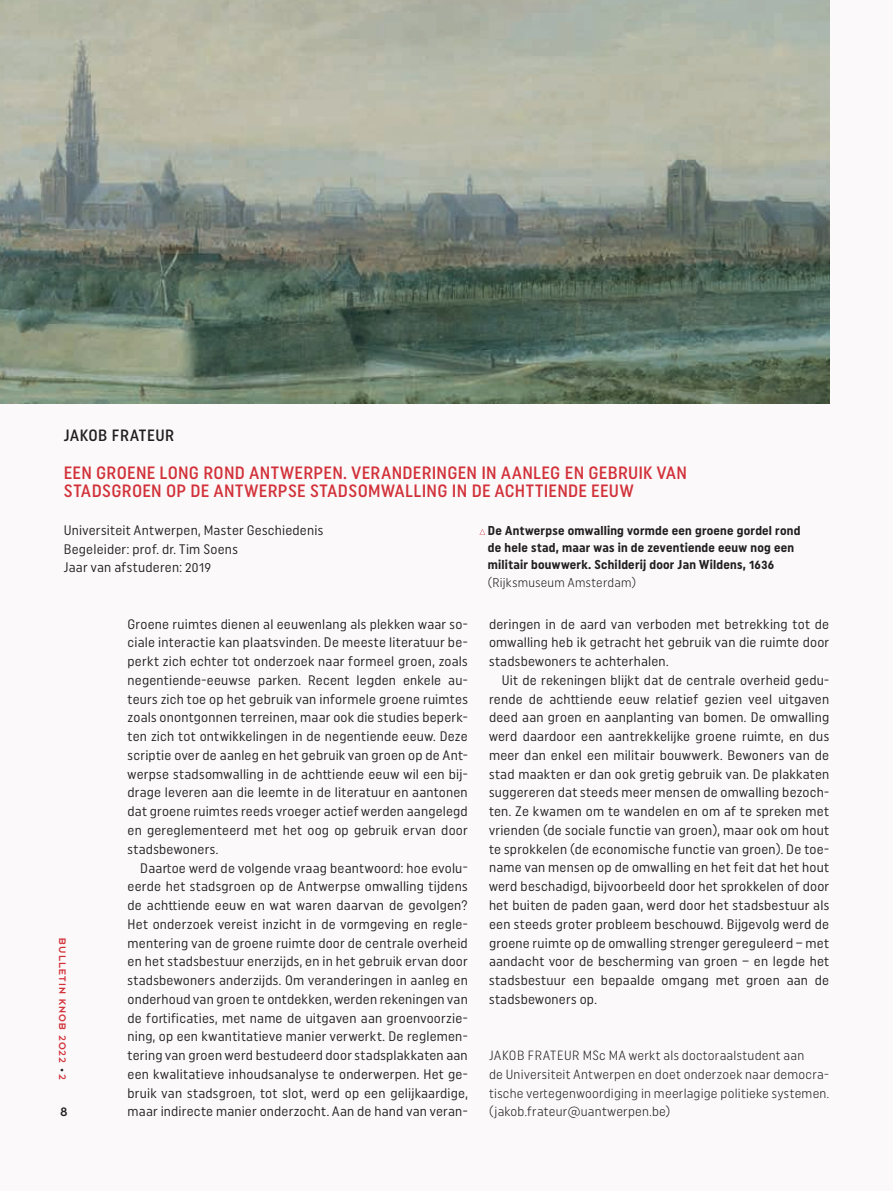
<style>
.page{position:relative;width:893px;height:1191px;background:#fbf9fa}
.page>*{position:absolute;margin:0;border:0;box-sizing:border-box;transform-origin:0 0}
.t1{font:500 17.85px/18.8px "Uniform Pro Con";letter-spacing:.02em;color:#d23139}
.t2{font:500 16.35px "Uniform Pro Con";letter-spacing:.03em;color:#231f20}
.t3{font:13.8px/18.8px "Uniform Pro Con";letter-spacing:.015em;color:#231f20;text-align:justify}
.t4{font:13.5px "Dessau Pro";color:#231f20}
.t5{font:13.35px/18.8px "Uniform Pro Con Lgt";letter-spacing:.015em;color:#231f20}
.t6{font:12.9px/17.2px "Uniform Pro Con Bld";letter-spacing:.015em;color:#231f20}
.t7{font:12.9px "Uniform Pro Con Lgt";letter-spacing:.02em;color:#231f20}
.t8{font:10.5px "Dessau Pro";letter-spacing:.11em;color:#d23139}
.s1{font-size:8.25px;color:#231f20}
</style>
<div class="page">
<img style="left:0;top:0;width:830px;height:403px">
<svg style="left:479px;top:529px;width:6px;height:6px"></svg>
<p class="t2" style="left:64px;top:425px;width:112px">JAKOB FRATEUR</p>
<p class="t1" style="left:64px;top:462px;width:625px">EEN GROENE LONG ROND ANTWERPEN. VERANDERINGEN IN AANLEG EN GEBRUIK VAN<br>STADSGROEN OP DE ANTWERPSE STADSOMWALLING IN DE ACHTTIENDE EEUW</p>
<p class="t3" style="left:64px;top:520px;width:261px;text-align:left">Universiteit Antwerpen, Master Geschiedenis<br>Begeleider: prof. dr. Tim Soens<br>Jaar van afstuderen: 2019</p>
<p class="t6" style="left:488px;top:521px;width:314px">De Antwerpse omwalling vormde een groene gordel rond de hele stad, maar was in de zeventiende eeuw nog een militair bouwwerk. Schilderij door Jan Wildens, 1636</p>
<p class="t7" style="left:488px;top:574px;width:150px">(Rijksmuseum Amsterdam)</p>
<p class="t8" style="left:68px;top:938px;width:143px;rotate:90deg">BULLETIN KNOB 2022 <span class="s1">•</span> 2</p>
<p class="t4" style="left:60px;top:1105px;width:9px">8</p>
<p class="t3" style="left:128px;top:614px;width:342px">Groene ruimtes dienen al eeuwenlang als plekken waar so&shy;ciale interactie kan plaatsvinden. De meeste literatuur be&shy;perkt zich echter tot onderzoek naar formeel groen, zoals negentiende-eeuwse parken. Recent legden enkele au&shy;teurs zich toe op het gebruik van informele groene ruimtes zoals onontgonnen terreinen, maar ook die studies beperk&shy;ten zich tot ontwikkelingen in de negentiende eeuw. Deze scriptie over de aanleg en het gebruik van groen op de Ant&shy;werpse stadsomwalling in de achttiende eeuw wil een bij&shy;drage leveren aan die leemte in de literatuur en aantonen dat groene ruimtes reeds vroeger actief werden aangelegd en gereglementeerd met het oog op gebruik ervan door stadsbewoners.</p>
<p class="t3" style="left:128px;top:858px;width:342px;text-indent:13px">Daartoe werd de volgende vraag beantwoord: hoe evolu&shy;eerde het stadsgroen op de Antwerpse omwalling tijdens de achttiende eeuw en wat waren daarvan de gevolgen?<br>Het onderzoek vereist inzicht in de vormgeving en regle&shy;mentering van de groene ruimte door de centrale overheid en het stadsbestuur enerzijds, en in het gebruik ervan door stadsbewoners anderzijds. Om veranderingen in aanleg en onderhoud van groen te ontdekken, werden rekeningen van de fortificaties, met name de uitgaven aan groenvoorzie&shy;ning, op een kwantitatieve manier verwerkt. De reglemen&shy;tering van groen werd bestudeerd door stadsplakkaten aan een kwalitatieve inhoudsanalyse te onderwerpen. Het ge&shy;bruik van stadsgroen, tot slot, werd op een gelijkaardige, maar indirecte manier onderzocht. Aan de hand van veran-</p>
<p class="t3" style="left:489px;top:614px;width:342px">deringen in de aard van verboden met betrekking tot de omwalling heb ik getracht het gebruik van die ruimte door stadsbewoners te achterhalen.</p>
<p class="t3" style="left:489px;top:670px;width:342px;text-indent:13px">Uit de rekeningen blijkt dat de centrale overheid gedu&shy;rende de achttiende eeuw relatief gezien veel uitgaven deed aan groen en aanplanting van bomen. De omwalling werd daardoor een aantrekkelijke groene ruimte, en dus meer dan enkel een militair bouwwerk. Bewoners van de stad maakten er dan ook gretig gebruik van. De plakkaten suggereren dat steeds meer mensen de omwalling bezoch&shy;ten. Ze kwamen om te wandelen en om af te spreken met vrienden (de sociale functie van groen), maar ook om hout te sprokkelen (de economische functie van groen). De toe&shy;name van mensen op de omwalling en het feit dat het hout werd beschadigd, bijvoorbeeld door het sprokkelen of door het buiten de paden gaan, werd door het stadsbestuur als een steeds groter probleem beschouwd. Bijgevolg werd de groene ruimte op de omwalling strenger gereguleerd – met aandacht voor de bescherming van groen – en legde het stadsbestuur een bepaalde omgang met groen aan de stadsbewoners op.</p>
<p class="t5" style="left:489px;top:1045px;width:342px">JAKOB FRATEUR MSc MA werkt als doctoraalstudent aan<br>de Universiteit Antwerpen en doet onderzoek naar democra&shy;tische vertegenwoordiging in meerlagige politieke systemen. (jakob.frateur@uantwerpen.be)</p>
</div>
